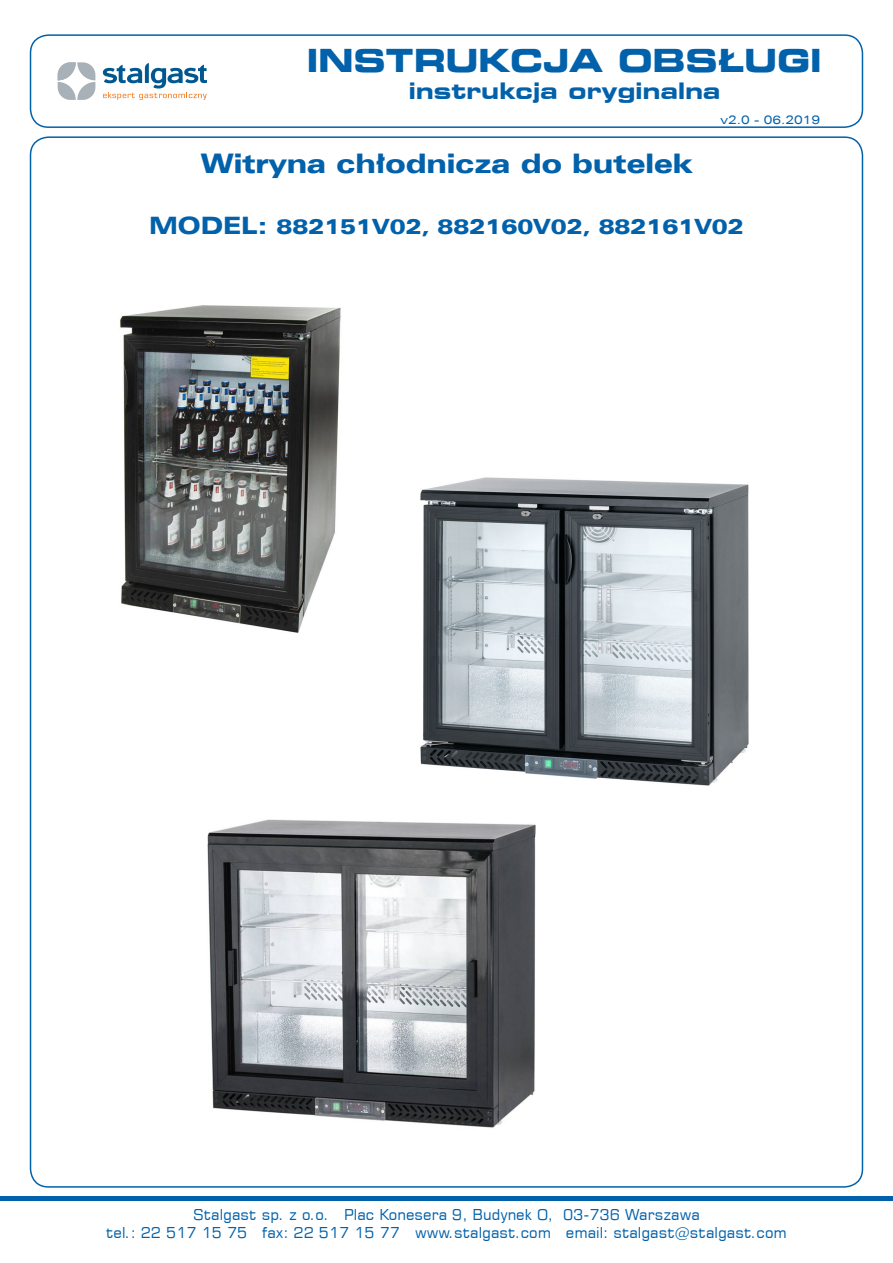
<style>
.page{position:relative;width:893px;height:1263px;background:#fff}
.page>*{position:absolute;margin:0;border:0;box-sizing:border-box;transform-origin:0 0}
.t1{font:700 31.5px "Square 721 Ex EU";letter-spacing:-.01em;color:#0161aa}
.t2{font:27px "Zurich Blk Ex EU";color:#0161aa}
.t3{font:700 22.5px "Square 721 Ex EU";letter-spacing:-.005em;color:#0161aa}
.t4{font:21px "Zurich Blk Ex EU";color:#0161aa}
.t5{font:15px "Square 721 EU";color:#0161aa}
.t6{font:12px "Zurich Ex EU";color:#0161aa}
.s1{font-size:24px}
</style>
<div class="page">
<div style="left:30px;top:34px;width:833px;height:94px;border:2px solid #0161aa;border-radius:18px"></div>
<hr style="left:0;top:1196px;width:893px;height:4px;background:#0161aa">
<svg style="left:57px;top:62px;width:150px;height:38px"></svg>
<img style="left:120px;top:305px;width:221px;height:328px">
<img style="left:421px;top:477px;width:327px;height:309px">
<img style="left:208px;top:819px;width:327px;height:309px">
<p class="t1" style="left:307px;top:41px;width:517px">INSTRUKCJA OBSŁUGI</p>
<p class="t3" style="left:408px;top:77px;width:313px">instrukcja oryginalna</p>
<p class="t6" style="left:720px;top:112px;width:101px">v2.0 - 06.2019</p>
<p class="t2" style="left:201px;top:147px;width:493px">Witryna chłodnicza do butelek</p>
<p class="t4" style="left:149px;top:214px;width:596px"><span class="s1">MODEL:</span> 882151V02, 882160V02, 882161V02</p>
<p class="t5" style="left:193px;top:1205px;width:508px">Stalgast sp. z o.o. Plac Konesera 9, Budynek O, 03-736 Warszawa</p>
<p class="t5" style="left:106px;top:1223px;width:682px">tel.: 22 517 15 75 fax: 22 517 15 77 www.stalgast.com email: stalgast@stalgast.com</p>
</div>
